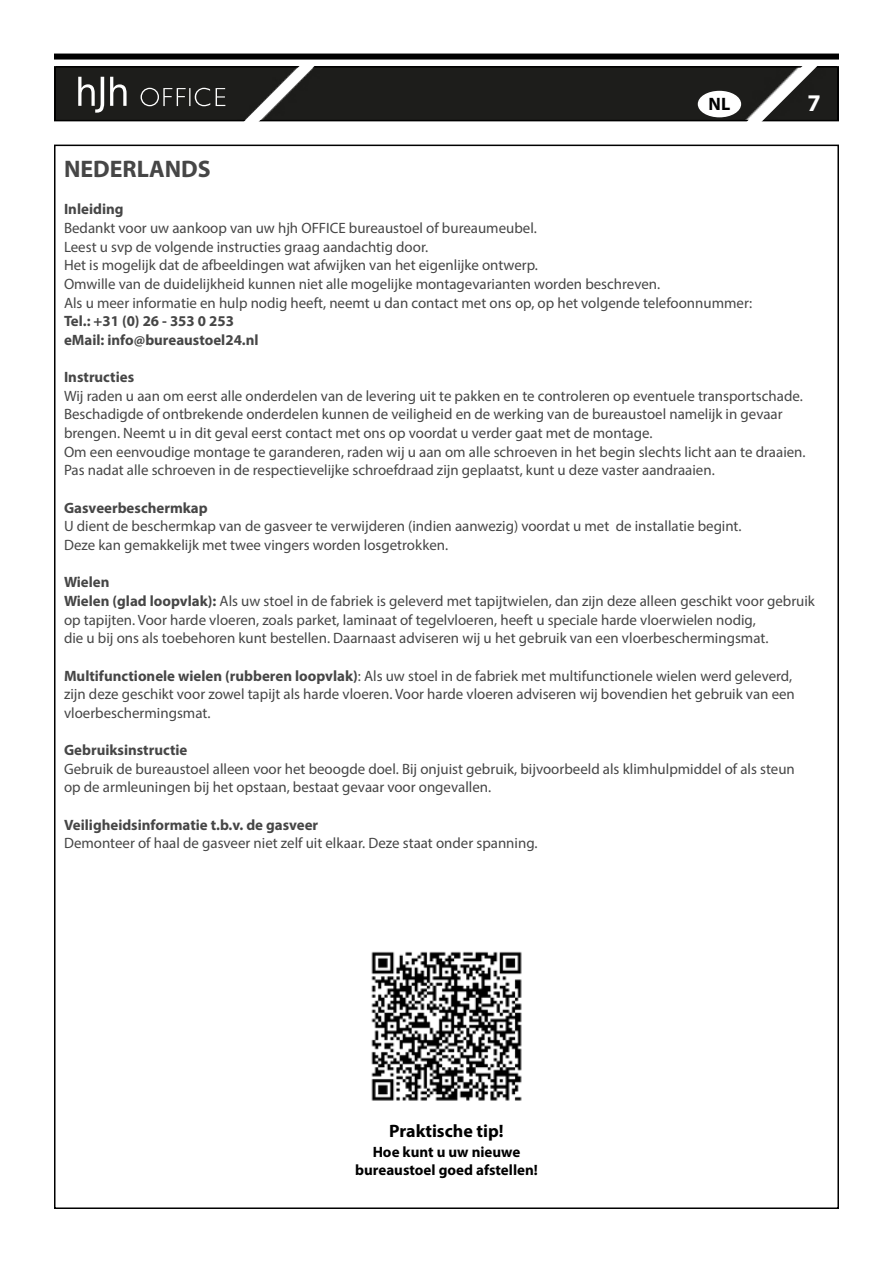
<style>
.page{position:relative;width:893px;height:1263px;background:#fff}
.page>*{position:absolute;margin:0;border:0;box-sizing:border-box;transform-origin:0 0}
.t1{font:700 24px "Myriad Pro";color:#464646}
.t2{font:700 24px "Myriad Pro";color:#fff}
.t3{font:700 18px "Myriad Pro";color:#000}
.t4{font:15px/18.6px "Myriad Pro";color:#464646}
.t5{font:700 15px/18.6px "Myriad Pro";color:#464646}
.t6{font:700 15px/18px "Myriad Pro";color:#000;text-align:center}
.s1{font-weight:700}
</style>
<div class="page">
<div style="left:57px;top:69px;width:663px;height:49px;background:#1d1d1b"></div>
<div style="left:54px;top:66px;width:785px;height:55px;border:2px solid #000"></div>
<svg style="left:720px;top:53px;width:119px;height:92px"></svg>
<div style="left:54px;top:54px;width:785px;height:6px;background:#000"></div>
<div style="left:698px;top:92px;width:42px;height:25px;background:#fff;border-radius:50%"></div>
<div style="left:698px;top:91px;width:43px;height:26px;border:2px solid #fff;border-radius:50%"></div>
<img style="left:371px;top:951px;width:151px;height:150px">
<svg style="left:78px;top:77px;width:26px;height:36px"></svg>
<svg style="left:110px;top:77px;width:17px;height:29px"></svg>
<svg style="left:141px;top:53px;width:206px;height:94px"></svg>
<p class="t3" style="left:709px;top:97px;width:23px">NL</p>
<h1 class="t2" style="left:807px;top:94px;width:15px">7</h1>
<h1 class="t1" style="left:64px;top:159px;width:148px">NEDERLANDS</h1>
<p class="t5" style="left:64px;top:201px;width:61px">Inleiding</p>
<p class="t4" style="left:64px;top:219px;width:690px">Bedankt voor uw aankoop van uw hjh OFFICE bureaustoel of bureaumeubel.<br>Leest u svp de volgende instructies graag aandachtig door.<br>Het is mogelijk dat de afbeeldingen wat afwijken van het eigenlijke ontwerp.<br>Omwille van de duidelijkheid kunnen niet alle mogelijke montagevarianten worden beschreven.<br>Als u meer informatie en hulp nodig heeft, neemt u dan contact met ons op, op het volgende telefoonnummer:</p>
<p class="t5" style="left:64px;top:313px;width:196px">Tel.: +31 (0) 26 - 353 0 253 eMail: info@bureaustoel24.nl</p>
<p class="t5" style="left:64px;top:369px;width:72px">Instructies</p>
<p class="t4" style="left:64px;top:387px;width:743px">Wij raden u aan om eerst alle onderdelen van de levering uit te pakken en te controleren op eventuele transportschade.<br>Beschadigde of ontbrekende onderdelen kunnen de veiligheid en de werking van de bureaustoel namelijk in gevaar brengen. Neemt u in dit geval eerst contact met ons op voordat u verder gaat met de montage.<br>Om een eenvoudige montage te garanderen, raden wij u aan om alle schroeven in het begin slechts licht aan te draaien.<br>Pas nadat alle schroeven in de respectievelijke schroefdraad zijn geplaatst, kunt u deze vaster aandraaien.</p>
<p class="t5" style="left:64px;top:499px;width:145px">Gasveerbeschermkap</p>
<p class="t4" style="left:64px;top:517px;width:679px">U dient de beschermkap van de gasveer te verwijderen (indien aanwezig) voordat u met de installatie begint.<br>Deze kan gemakkelijk met twee vingers worden losgetrokken.</p>
<p class="t4" style="left:64px;top:573px;width:752px"><span class="s1">Wielen<br>Wielen (glad loopvlak):</span> Als uw stoel in de fabriek is geleverd met tapijtwielen, dan zijn deze alleen geschikt voor gebruik op tapijten. Voor harde vloeren, zoals parket, laminaat of tegelvloeren, heeft u speciale harde vloerwielen nodig,<br>die u bij ons als toebehoren kunt bestellen. Daarnaast adviseren wij u het gebruik van een vloerbeschermingsmat.</p>
<p class="t4" style="left:64px;top:667px;width:732px"><span class="s1">Multifunctionele wielen (rubberen loopvlak)</span>: Als uw stoel in de fabriek met multifunctionele wielen werd geleverd, zijn deze geschikt voor zowel tapijt als harde vloeren. Voor harde vloeren adviseren wij bovendien het gebruik van een vloerbeschermingsmat.</p>
<p class="t5" style="left:64px;top:742px;width:125px">Gebruiksinstructie</p>
<p class="t4" style="left:64px;top:760px;width:732px">Gebruik de bureaustoel alleen voor het beoogde doel. Bij onjuist gebruik, bijvoorbeeld als klimhulpmiddel of als steun op de armleuningen bij het opstaan, bestaat gevaar voor ongevallen.</p>
<p class="t5" style="left:64px;top:816px;width:256px">Veiligheidsinformatie t.b.v. de gasveer</p>
<p class="t4" style="left:64px;top:834px;width:475px">Demonteer of haal de gasveer niet zelf uit elkaar. Deze staat onder spanning.</p>
<p class="t3" style="left:389px;top:1124px;width:116px">Praktische tip!</p>
<p class="t6" style="left:355px;top:1144px;width:184px">Hoe kunt u uw nieuwe bureaustoel goed afstellen!</p>
</div>
